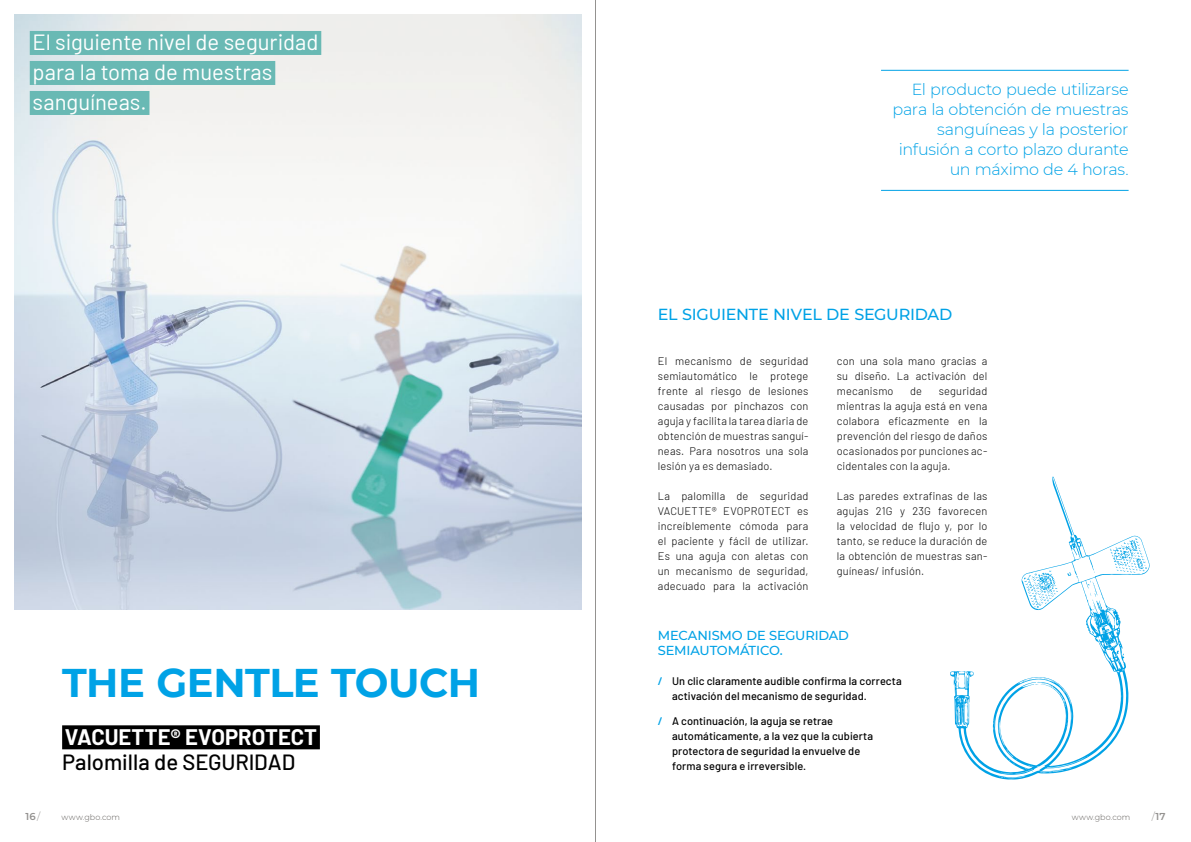
<style>
.page{position:relative;width:1191px;height:842px;background:#fff}
.page>*{position:absolute;margin:0;border:0;box-sizing:border-box;transform-origin:0 0}
.t1{font:700 40px "Montserrat";letter-spacing:-.015em;color:#00a2e6}
.t2{font:22px/30px "Barlow";color:#fff}
.t3{font:500 22px "Barlow";color:#000}
.t4{font:700 22px "Barlow";color:#fff}
.t5{font:300 16px/20px "Montserrat";letter-spacing:-.015em;color:#00a2e6;text-align:right}
.t6{font:500 16px "Montserrat";letter-spacing:-.015em;color:#00a2e6}
.t7{font:500 13px/15px "Montserrat";letter-spacing:-.01em;color:#00a2e6}
.t8{font:300 11px/15px "Barlow";letter-spacing:.02em;color:#000;text-align:justify}
.t9{font:500 11px/15px "Barlow";letter-spacing:.01em;color:#000}
.t10{font:600 10px "Montserrat";color:#949290}
.t11{font:300 8px "Montserrat";letter-spacing:.015em;color:#605d5a}
.s1{font-weight:600;color:#00a2e6}
.s2{font-weight:300}
</style>
<div class="page">
<img style="left:14px;top:14px;width:567px;height:595px">
<svg style="left:950px;top:476px;width:200px;height:304px"></svg>
<svg style="left:966px;top:675px;width:1px;height:13px"></svg>
<svg style="left:957px;top:677px;width:2px;height:10px"></svg>
<svg style="left:1109px;top:538px;width:38px;height:35px"></svg>
<svg style="left:1067px;top:572px;width:12px;height:9px"></svg>
<svg style="left:1092px;top:567px;width:3px;height:6px"></svg>
<svg style="left:1107px;top:610px;width:3px;height:8px"></svg>
<svg style="left:1088px;top:580px;width:10px;height:42px"></svg>
<svg style="left:1116px;top:650px;width:8px;height:5px"></svg>
<svg style="left:1022px;top:678px;width:30px;height:9px"></svg>
<svg style="left:1024px;top:570px;width:34px;height:38px"></svg>
<div style="left:62px;top:725px;width:258px;height:24px;background:#000"></div>
<div style="left:30px;top:31px;width:291px;height:24px;background:#69b9b4"></div>
<div style="left:30px;top:61px;width:245px;height:24px;background:#69b9b4"></div>
<div style="left:30px;top:91px;width:119px;height:24px;background:#69b9b4"></div>
<hr style="left:881px;top:190px;width:247px;height:1px;background:#00a2e6">
<hr style="left:881px;top:70px;width:247px;height:1px;background:#00a2e6">
<hr style="left:595px;top:0;width:1px;height:842px;background:#949290">
<h2 class="t2" style="left:33px;top:25px;width:287px">El siguiente nivel de seguridad para la toma de muestras sanguíneas.</h2>
<h1 class="t1" style="left:62px;top:654px;width:419px">THE GENTLE TOUCH</h1>
<h2 class="t4" style="left:65px;top:721px;width:253px">VACUETTE® EVOPROTECT</h2>
<h2 class="t3" style="left:62px;top:746px;width:235px">Palomilla de SEGURIDAD</h2>
<h3 class="t5" style="left:892px;top:79px;width:238px">El producto puede utilizarse para la obtención de muestras sanguíneas y la posterior infusión a corto plazo durante un máximo de 4 horas.</h3>
<h3 class="t6" style="left:658px;top:303px;width:296px">EL SIGUIENTE NIVEL DE SEGURIDAD</h3>
<p class="t8" style="left:658px;top:353px;width:152px">El mecanismo de seguridad semiautomático le protege frente al riesgo de lesiones causadas por pinchazos con aguja y facilita la tarea diaria de obtención de muestras sanguí&shy;neas. Para nosotros una sola lesión ya es demasiado.</p>
<p class="t8" style="left:658px;top:488px;width:152px">La palomilla de seguridad VACUETTE® EVOPROTECT es increíblemente cómoda para el paciente y fácil de utilizar.<br>Es una aguja con aletas con un mecanismo de seguridad, adecuado para la activación</p>
<p class="t8" style="left:837px;top:353px;width:152px">con una sola mano gracias a su diseño. La activación del mecanismo</p>
<p class="t8" style="left:837px;top:383px;width:152px;text-indent:102px">seguridad mientras la aguja está en vena colabora eficazmente en la prevención del riesgo de daños ocasionados por punciones ac&shy;cidentales con la aguja.</p>
<p class="t8" style="left:837px;top:488px;width:152px">Las paredes extrafinas de las agujas 21G y 23G favorecen la velocidad de flujo y, por lo tanto, se reduce la duración de la obtención de muestras san&shy;guíneas/ infusión.</p>
<p class="t8" style="left:910px;top:383px;width:13px">de</p>
<p class="t7" style="left:658px;top:627px;width:193px">MECANISMO DE SEGURIDAD<br>SEMIAUTOMÁTICO.</p>
<p class="t9" style="left:672px;top:673px;width:231px;text-indent:-14px"><span class="s1">/</span> Un clic claramente audible confirma la correcta activación del mecanismo de seguridad.</p>
<p class="t9" style="left:672px;top:713px;width:203px;text-indent:-14px"><span class="s1">/</span> A continuación, la aguja se retrae automáticamente, a la vez que la cubierta protectora de seguridad la envuelve de forma segura e irreversible.</p>
<p class="t10" style="left:26px;top:809px;width:16px">16 <span class="s2">/</span></p>
<p class="t11" style="left:62px;top:812px;width:60px">www.gbo.com</p>
<p class="t11" style="left:1071px;top:812px;width:60px">www.gbo.com</p>
<p class="t10" style="left:1151px;top:809px;width:15px"><span class="s2">/</span> 17</p>
</div>
